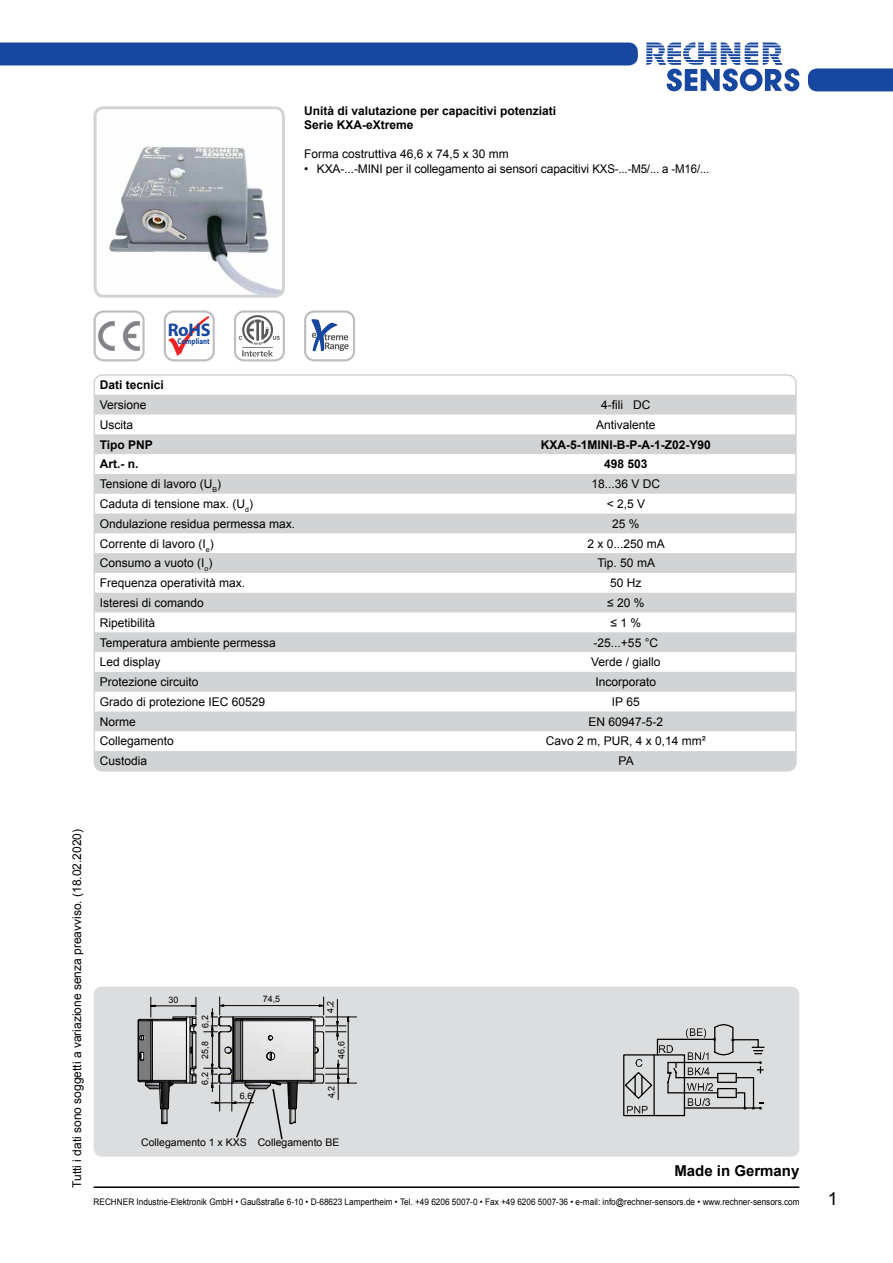
<style>
.page{position:relative;width:893px;height:1263px;background:#fff}
.page>*{position:absolute;margin:0;border:0;box-sizing:border-box;transform-origin:0 0}
.t1{font:700 18.3px "Myriad Pro";color:#17479e}
.t2{font:18px "Arial";color:#000}
.t3{font:700 15px "Arial";color:#000}
.t4{font:12px "Arial";color:#000}
.t5{font:700 12px/14.4px "Arial";color:#000}
.t6{font:10.5px "Arial";color:#000}
.t7{font:9px "Arial";color:#000;scale:.91 1}
.t8{font:8.85px "Arial";letter-spacing:.02em;color:#000}
.t9{font:700 8.4px "Myriad Pro";color:#17479e;scale:.82 1}
</style>
<div class="page">
<svg style="left:646px;top:43px;width:153px;height:48px"></svg>
<div style="left:808px;top:68px;width:85px;height:23px;background:#17479e"></div>
<hr style="left:94px;top:1186px;width:705px;height:2px;background:#000">
<div style="left:0;top:43px;width:638px;height:22px;background:#17479e"></div>
<div style="left:94px;top:986px;width:705px;height:171px;background:#dcddde;border-radius:9px"></div>
<svg style="left:623px;top:1024px;width:142px;height:93px"></svg>
<img style="left:98px;top:110px;width:183px;height:184px">
<div style="left:94px;top:106px;width:191px;height:192px;border:3px solid #d1d3d4;border-radius:9px"></div>
<div style="left:94px;top:310px;width:51px;height:51px;border:2px solid #bcbec0;border-radius:9px"></div>
<svg style="left:98px;top:321px;width:42px;height:30px"></svg>
<div style="left:164px;top:310px;width:51px;height:51px;border:2px solid #bcbec0;border-radius:9px"></div>
<img style="left:168px;top:316px;width:40px;height:40px">
<div style="left:304px;top:310px;width:51px;height:51px;border:2px solid #bcbec0;border-radius:9px"></div>
<svg style="left:311px;top:319px;width:38px;height:32px"></svg>
<div style="left:234px;top:310px;width:51px;height:51px;border:2px solid #bcbec0;border-radius:9px"></div>
<svg style="left:239px;top:315px;width:41px;height:42px"></svg>
<img style="left:137px;top:1020px;width:1px;height:61px">
<hr style="left:325px;top:1083px;width:32px;height:1px;background:#000">
<hr style="left:325px;top:1017px;width:32px;height:1px;background:#000">
<svg style="left:138px;top:997px;width:211px;height:143px"></svg>
<svg style="left:94px;top:395px;width:700px;height:374px;fill:#d3d5d6"></svg>
<div style="left:94px;top:374px;width:703px;height:398px;border:2px solid #d1d3d4;border-radius:9px"></div>
<p class="t5" style="left:304px;top:104px;width:254px">Unità di valutazione per capacitivi potenziati<br>Serie KXA-eXtreme</p>
<p class="t4" style="left:304px;top:146px;width:206px">Forma costruttiva 46,6 x 74,5 x 30 mm</p>
<p class="t4" style="left:304px;top:161px;width:407px">• KXA-...-MINI per il collegamento ai sensori capacitivi KXS-...-M5/... a -M16/...</p>
<h1 class="t1" style="left:168px;top:318px;width:44px">RoHS</h1>
<p class="t9" style="left:178px;top:335px;width:41px">Compliant</p>
<p class="t5" style="left:100px;top:378px;width:66px">Dati tecnici</p>
<p class="t4" style="left:100px;top:397px;width:48px">Versione</p>
<p class="t4" style="left:601px;top:397px;width:51px">4-fili DC</p>
<p class="t4" style="left:100px;top:417px;width:35px">Uscita</p>
<p class="t4" style="left:596px;top:417px;width:61px">Antivalente</p>
<p class="t5" style="left:100px;top:437px;width:55px">Tipo PNP</p>
<p class="t5" style="left:541px;top:437px;width:172px">KXA-5-1MINI-B-P-A-1-Z02-Y90</p>
<p class="t5" style="left:100px;top:457px;width:40px">Art.- n.</p>
<p class="t5" style="left:604px;top:457px;width:45px">498 503</p>
<p class="t4" style="left:100px;top:476px;width:123px">Tensione di lavoro (U<sub>B</sub>)</p>
<p class="t4" style="left:591px;top:476px;width:70px">18...36 V DC</p>
<p class="t4" style="left:100px;top:496px;width:155px">Caduta di tensione max. (U<sub>d</sub>)</p>
<p class="t4" style="left:607px;top:496px;width:40px">&lt; 2,5 V</p>
<p class="t4" style="left:100px;top:516px;width:197px">Ondulazione residua permessa max.</p>
<p class="t4" style="left:612px;top:516px;width:29px">25 %</p>
<p class="t4" style="left:100px;top:535px;width:115px">Corrente di lavoro (I<sub>e</sub>)</p>
<p class="t4" style="left:587px;top:535px;width:79px">2 x 0...250 mA</p>
<p class="t4" style="left:100px;top:555px;width:114px">Consumo a vuoto (I<sub>o</sub>)</p>
<p class="t4" style="left:597px;top:555px;width:59px">Tip. 50 mA</p>
<p class="t4" style="left:100px;top:575px;width:147px">Frequenza operatività max.</p>
<p class="t4" style="left:610px;top:575px;width:33px">50 Hz</p>
<p class="t4" style="left:100px;top:595px;width:106px">Isteresi di comando</p>
<p class="t4" style="left:607px;top:595px;width:39px">≤20%</p>
<p class="t4" style="left:100px;top:615px;width:57px">Ripetibilità</p>
<p class="t4" style="left:611px;top:615px;width:32px">≤1%</p>
<p class="t4" style="left:100px;top:634px;width:178px">Temperatura ambiente permessa</p>
<p class="t4" style="left:594px;top:634px;width:66px">-25...+55 °C</p>
<p class="t4" style="left:100px;top:654px;width:62px">Led display</p>
<p class="t4" style="left:591px;top:654px;width:71px">Verde / giallo</p>
<p class="t4" style="left:100px;top:674px;width:100px">Protezione circuito</p>
<p class="t4" style="left:595px;top:674px;width:62px">Incorporato</p>
<p class="t4" style="left:100px;top:694px;width:167px">Grado di protezione IEC 60529</p>
<p class="t4" style="left:612px;top:694px;width:29px">IP 65</p>
<p class="t4" style="left:100px;top:714px;width:37px">Norme</p>
<p class="t4" style="left:588px;top:714px;width:76px">EN 60947-5-2</p>
<p class="t4" style="left:100px;top:733px;width:76px">Collegamento</p>
<p class="t4" style="left:546px;top:733px;width:162px">Cavo 2 m, PUR, 4 x 0,14 mm²</p>
<p class="t4" style="left:100px;top:753px;width:49px">Custodia</p>
<p class="t4" style="left:619px;top:753px;width:17px">PA</p>
<p class="t4" style="left:69px;top:1188px;width:361px;rotate:-90deg">Tutti i dati sono soggetti a variazione senza preavviso. (18.02.2020)</p>
<p class="t8" style="left:168px;top:994px;width:12px">30</p>
<p class="t8" style="left:263px;top:993px;width:19px">74,5</p>
<p class="t8" style="left:199px;top:1028px;width:14px;rotate:-90deg">6 2,</p>
<p class="t8" style="left:325px;top:1013px;width:14px;rotate:-90deg">4 2,</p>
<p class="t8" style="left:199px;top:1059px;width:19px;rotate:-90deg">25 8,</p>
<p class="t8" style="left:335px;top:1059px;width:19px;rotate:-90deg">46 6,</p>
<p class="t8" style="left:199px;top:1085px;width:14px;rotate:-90deg">6 2,</p>
<p class="t8" style="left:240px;top:1090px;width:14px">6,6</p>
<p class="t8" style="left:325px;top:1098px;width:14px;rotate:-90deg">4 2,</p>
<p class="t6" style="left:141px;top:1136px;width:200px">Collegamento 1 x KXS Collegamento BE</p>
<p class="t3" style="left:674px;top:1161px;width:127px">Made in Germany</p>
<p class="t7" style="left:94px;top:1196px;width:777px">RECHNER Industrie-Elektronik GmbH • Gaußstraße 6-10 • D-68623 Lampertheim • Tel. +49 6206 5007-0 • Fax +49 6206 5007-36 • e-mail: info@rechner-sensors.de • www.rechner-sensors.com</p>
<h2 class="t2" style="left:828px;top:1187px;width:12px">1</h2>
</div>
